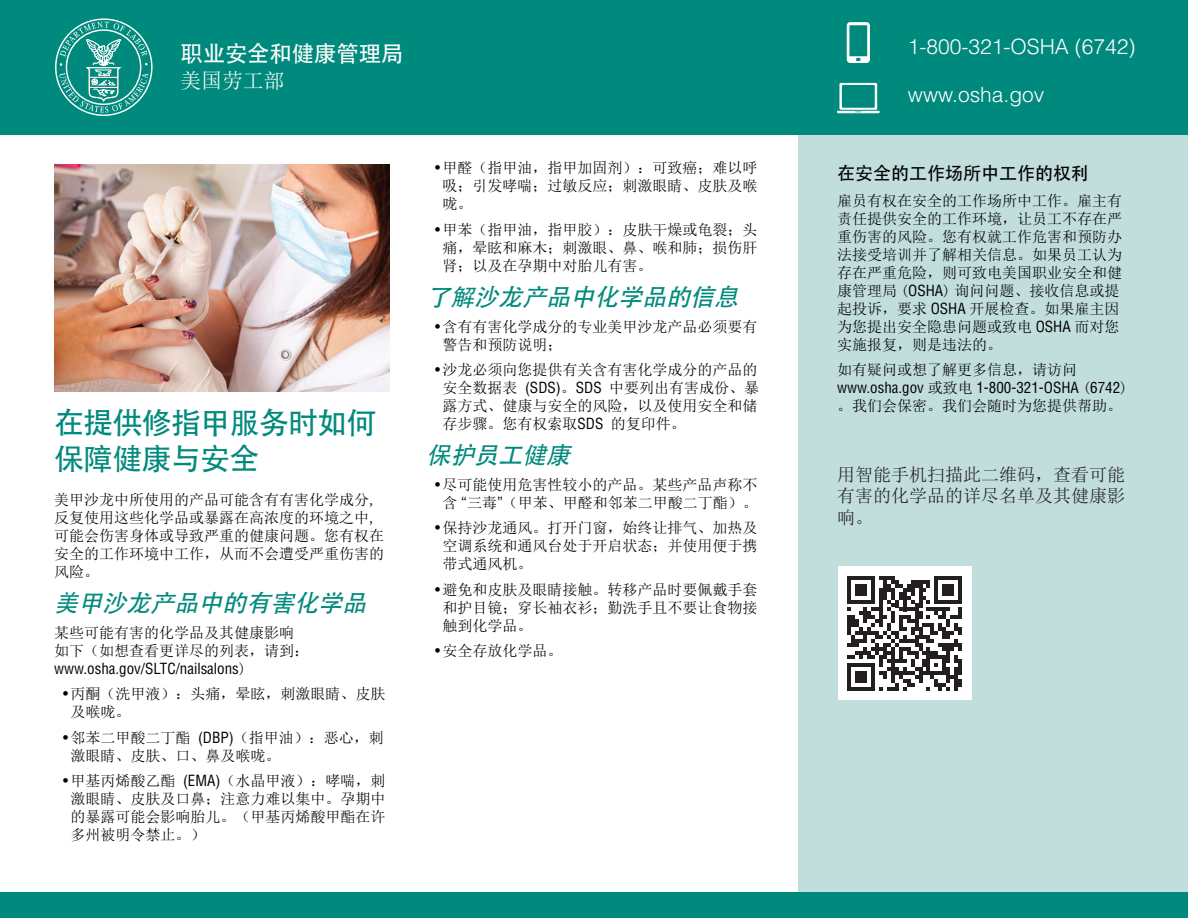
<style>
.page{position:relative;width:1188px;height:918px;background:#fff}
.page>*{position:absolute;margin:0;border:0;box-sizing:border-box;transform-origin:0 0}
.Bold_text{font:30px/36px "Adobe Heiti Std";letter-spacing:-.025em;color:#008a7d}
.Bold_text-2{font:italic 24px "Adobe Heiti Std";color:#008a7d}
.t1{font:22.5px "Adobe Heiti Std";letter-spacing:-.01em;color:#fff}
.t2{font:300 21px "Helvetica LT Std";color:#fff}
.t3{font:21px "Sim Sun";letter-spacing:-.01em;color:#fff}
.Paragraph_Style_1{font:18px/21.6px "Sim Sun";color:#231f20;text-align:justify}
.Bold_text-3{font:18px "Adobe Heiti Std";color:#000}
.Regular_text_indente{font:15px/18px "Sim Sun";color:#000;text-align:justify}
.Regular_text{font:15px/18px "Sim Sun";color:#000}
.s1{font-family:"Helvetica LT Std";font-stretch:condensed}
</style>
<div class="page">
<div style="left:798px;top:0;width:390px;height:918px;background:#c1dedc"></div>
<div style="left:0;top:0;width:1188px;height:135px;background:#008a7d"></div>
<svg style="left:59px;top:22px;width:89px;height:91px"></svg>
<svg style="left:837px;top:83px;width:43px;height:30px"></svg>
<svg style="left:847px;top:22px;width:23px;height:41px"></svg>
<div style="left:0;top:892px;width:1188px;height:26px;background:#008a7d"></div>
<img style="left:54px;top:164px;width:336px;height:227px">
<div style="left:838px;top:566px;width:134px;height:134px;background:#fff"></div>
<svg style="left:847px;top:576px;width:115px;height:115px"></svg>
<p class="t1" style="left:180px;top:41px;width:224px">职业安全和健康管理局</p>
<p class="t3" style="left:180px;top:70px;width:106px">美国劳工部</p>
<p class="Bold_text" style="left:54px;top:406px;width:324px">在提供修指甲服务时如何保障健康与安全</p>
<p class="Regular_text" style="left:54px;top:490px;width:331px">美甲沙龙中所使用的产品可能含有有害化学成分,反复使用这些化学品或暴露在高浓度的环境之中,可能会伤害身体或导致严重的健康问题。您有权在安全的工作环境中工作，从而不会遭受严重伤害的风险。</p>
<p class="Bold_text-2" style="left:54px;top:589px;width:320px">美甲沙龙产品中的有害化学品</p>
<p class="Regular_text" style="left:54px;top:623px;width:256px">某些可能有害的化学品及其健康影响如下（如想查看更详尽的列表，请到：<span class="s1">www.osha.gov/SLTC/nailsalons</span>)</p>
<p class="Regular_text_indente" style="left:70px;top:685px;width:316px;text-indent:-8px"><span class="s1">•</span> 丙酮（洗甲液）：头痛，晕眩，刺激眼睛、皮肤及喉咙。</p>
<p class="Regular_text_indente" style="left:70px;top:728px;width:315px;text-indent:-8px"><span class="s1">•</span> 邻苯二甲酸二丁酯 <span class="s1">(DBP)</span>（指甲油）：恶心，刺激眼睛、皮肤、口、鼻及喉咙。</p>
<p class="Regular_text_indente" style="left:70px;top:772px;width:316px;text-indent:-8px"><span class="s1">•</span> 甲基丙烯酸乙酯 <span class="s1">(EMA)</span>（水晶甲液）：哮喘，刺激眼睛、皮肤及口鼻；注意力难以集中。孕期中的暴露可能会影响胎儿。（甲基丙烯酸甲酯在许多州被明令禁止。）</p>
<p class="Regular_text_indente" style="left:442px;top:159px;width:316px;text-indent:-8px"><span class="s1">•</span> 甲醛（指甲油，指甲加固剂）：可致癌；难以呼吸；引发哮喘；过敏反应；刺激眼睛、皮肤及喉咙。</p>
<p class="Regular_text_indente" style="left:442px;top:221px;width:316px;text-indent:-8px"><span class="s1">•</span> 甲苯（指甲油，指甲胶）：皮肤干燥或龟裂；头痛，晕眩和麻木；刺激眼、鼻、喉和肺；损伤肝肾；以及在孕期中对胎儿有害。</p>
<p class="Bold_text-2" style="left:426px;top:283px;width:320px">了解沙龙产品中化学品的信息</p>
<p class="Regular_text_indente" style="left:442px;top:317px;width:316px;text-indent:-8px"><span class="s1">•</span> 含有有害化学成分的专业美甲沙龙产品必须要有警告和预防说明；</p>
<p class="Regular_text_indente" style="left:442px;top:361px;width:318px;text-indent:-8px"><span class="s1">•</span> 沙龙必须向您提供有关含有害化学成分的产品的安全数据表 <span class="s1">(SDS)</span>。<span class="s1">SDS</span> 中要列出有害成份、暴露方式、健康与安全的风险，以及使用安全和储存步骤。您有权索取<span class="s1">SDS</span> 的复印件。</p>
<p class="Bold_text-2" style="left:426px;top:441px;width:152px">保护员工健康</p>
<p class="Regular_text_indente" style="left:435px;top:476px;width:324px;text-align:center"><span class="s1">•</span> 尽可能使用危害性较小的产品。某些产品声称不含 <span class="s1">“</span>三毒<span class="s1">”</span>（甲苯、甲醛和邻苯二甲酸二丁酯）。</p>
<p class="Regular_text_indente" style="left:442px;top:519px;width:316px;text-indent:-8px"><span class="s1">•</span> 保持沙龙通风。打开门窗，始终让排气、加热及空调系统和通风台处于开启状态；并使用便于携带式通风机。</p>
<p class="Regular_text_indente" style="left:442px;top:581px;width:316px;text-indent:-8px"><span class="s1">•</span> 避免和皮肤及眼睛接触。转移产品时要佩戴手套和护目镜；穿长袖衣衫；勤洗手且不要让食物接触到化学品。</p>
<p class="Regular_text_indente" style="left:435px;top:642px;width:129px"><span class="s1">•</span> 安全存放化学品。</p>
<p class="t2" style="left:908px;top:34px;width:229px">1-800-321-OSHA (6742)</p>
<p class="t2" style="left:908px;top:82px;width:138px">www.osha.gov</p>
<p class="Bold_text-3" style="left:837px;top:163px;width:253px">在安全的工作场所中工作的权利</p>
<p class="Regular_text_indente" style="left:837px;top:191px;width:286px;text-align:left">雇员有权在安全的工作场所中工作。雇主有责任提供安全的工作环境，让员工不存在严重伤害的风险。您有权就工作危害和预防办法接受培训并了解相关信息。如果员工认为存在严重危险，则可致电美国职业安全和健康管理局 (<span class="s1">OSHA</span>) 询问问题、接收信息或提起投诉，要求 <span class="s1">OSHA</span> 开展检查。如果雇主因为您提出安全隐患问题或致电 <span class="s1">OSHA</span> 而对您实施报复，则是违法的。</p>
<p class="Regular_text_indente" style="left:837px;top:361px;width:292px;text-align:left">如有疑问或想了解更多信息，请访问<span class="s1">www.osha.gov</span> 或致电 <span class="s1">1-800-321-OSHA</span> (<span class="s1">6742</span>)。我们会保密。我们会随时为您提供帮助。</p>
<p class="Paragraph_Style_1" style="left:837px;top:463px;width:289px">用智能手机扫描此二维码，查看可能有害的化学品的详尽名单及其健康影响。</p>
</div>
